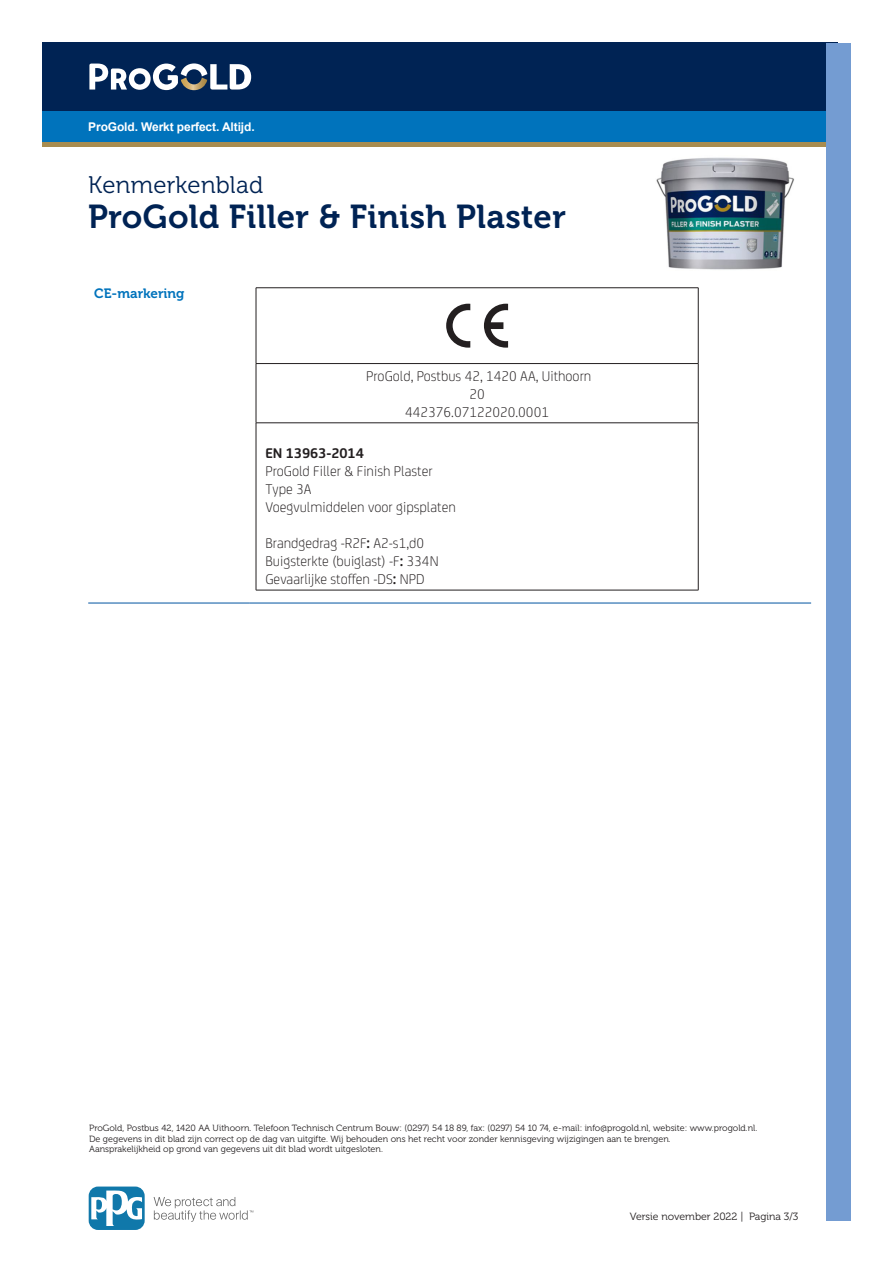
<style>
.page{position:relative;width:893px;height:1263px;background:#fff}
.page>*{position:absolute;margin:0;border:0;box-sizing:border-box;transform-origin:0 0}
.t1{font:33px "Museo 700";letter-spacing:.01em;color:#002354}
.t2{font:24px "Museo 300";letter-spacing:.01em;color:#002354}
.BODY{font:300 15px/18px "FS Joey";color:#231f20}
.BODY_CENTER{font:300 15px/18px "FS Joey";color:#231f20;text-align:center}
.KOP{font:13.5px "Museo 700";color:#0073bc}
.t3{font:700 12px "Arial";letter-spacing:-.01em;color:#fff}
.t4{font:10.5px "Museo 300";color:#231f20}
.t5{font:9px/10.8px "Museo 300";color:#231f20}
.s1{font-weight:700}
</style>
<div class="page">
<div style="left:43px;top:43px;width:795px;height:69px;background:#002354"></div>
<div style="left:43px;top:112px;width:795px;height:34px;background:#0073bc"></div>
<hr style="left:43px;top:143px;width:795px;height:3px;background:#a88c4f">
<svg style="left:89px;top:63px;width:162px;height:27px"></svg>
<div style="left:825px;top:43px;width:25px;height:1177px;background:#749cd2"></div>
<svg style="left:154px;top:1197px;width:99px;height:25px"></svg>
<div style="left:89px;top:1187px;width:56px;height:43px;background:#1078aa;border-radius:9px"></div>
<svg style="left:91px;top:1189px;width:51px;height:37px"></svg>
<hr style="left:88px;top:603px;width:162px;height:1px;background:#0153a0">
<hr style="left:250px;top:603px;width:561px;height:1px;background:#0153a0">
<hr style="left:256px;top:287px;width:442px;height:1px;background:#231f20">
<hr style="left:256px;top:288px;width:1px;height:75px;background:#231f20">
<hr style="left:698px;top:288px;width:1px;height:75px;background:#231f20">
<hr style="left:256px;top:363px;width:442px;height:1px;background:#231f20">
<hr style="left:256px;top:364px;width:1px;height:59px;background:#231f20">
<hr style="left:698px;top:364px;width:1px;height:59px;background:#231f20">
<hr style="left:256px;top:423px;width:442px;height:1px;background:#231f20">
<hr style="left:256px;top:423px;width:1px;height:167px;background:#231f20">
<hr style="left:698px;top:423px;width:1px;height:167px;background:#231f20">
<hr style="left:256px;top:590px;width:442px;height:1px;background:#231f20">
<svg style="left:446px;top:304px;width:24px;height:44px"></svg>
<svg style="left:484px;top:304px;width:24px;height:44px"></svg>
<img style="left:656px;top:157px;width:138px;height:113px">
<h3 class="t3" style="left:88px;top:118px;width:168px">ProGold. Werkt perfect. Altijd.</h3>
<h2 class="t2" style="left:88px;top:172px;width:177px">Kenmerkenblad</h2>
<h1 class="t1" style="left:88px;top:199px;width:479px">ProGold Filler &amp; Finish Plaster</h1>
<p class="KOP" style="left:94px;top:285px;width:92px">CE-markering</p>
<p class="BODY_CENTER" style="left:366px;top:366px;width:227px">ProGold, Postbus 42, 1420 AA, Uithoorn<br>20<br>442376.07122020.0001</p>
<p class="BODY" style="left:265px;top:443px;width:192px"><span class="s1">EN 13963-2014<br></span>ProGold Filler &amp; Finish Plaster<br>Type 3A<br>Voegvulmiddelen voor gipsplaten</p>
<p class="BODY" style="left:265px;top:533px;width:175px">Brandgedrag -R2F<span class="s1">:</span> A2-s1,d0<br>Buigsterkte (buiglast) -F<span class="s1">:</span> 334N<br>Gevaarlijke stoffen -DS<span class="s1">:</span> NPD</p>
<p class="t5" style="left:89px;top:1122px;width:670px">ProGold, Postbus 42, 1420 AA Uithoorn. Telefoon Technisch Centrum Bouw: (0297) 54 18 89, fax: (0297) 54 10 74, e-mail: info@progold.nl, website: www.progold.nl.<br>De gegevens in dit blad zijn correct op de dag van uitgifte. Wij behouden ons het recht voor zonder kennisgeving wijzigingen aan te brengen.<br>Aansprakelijkheid op grond van gegevens uit dit blad wordt uitgesloten.</p>
<p class="t4" style="left:630px;top:1210px;width:170px">Versie november 2022 | Pagina 3/3</p>
</div>
